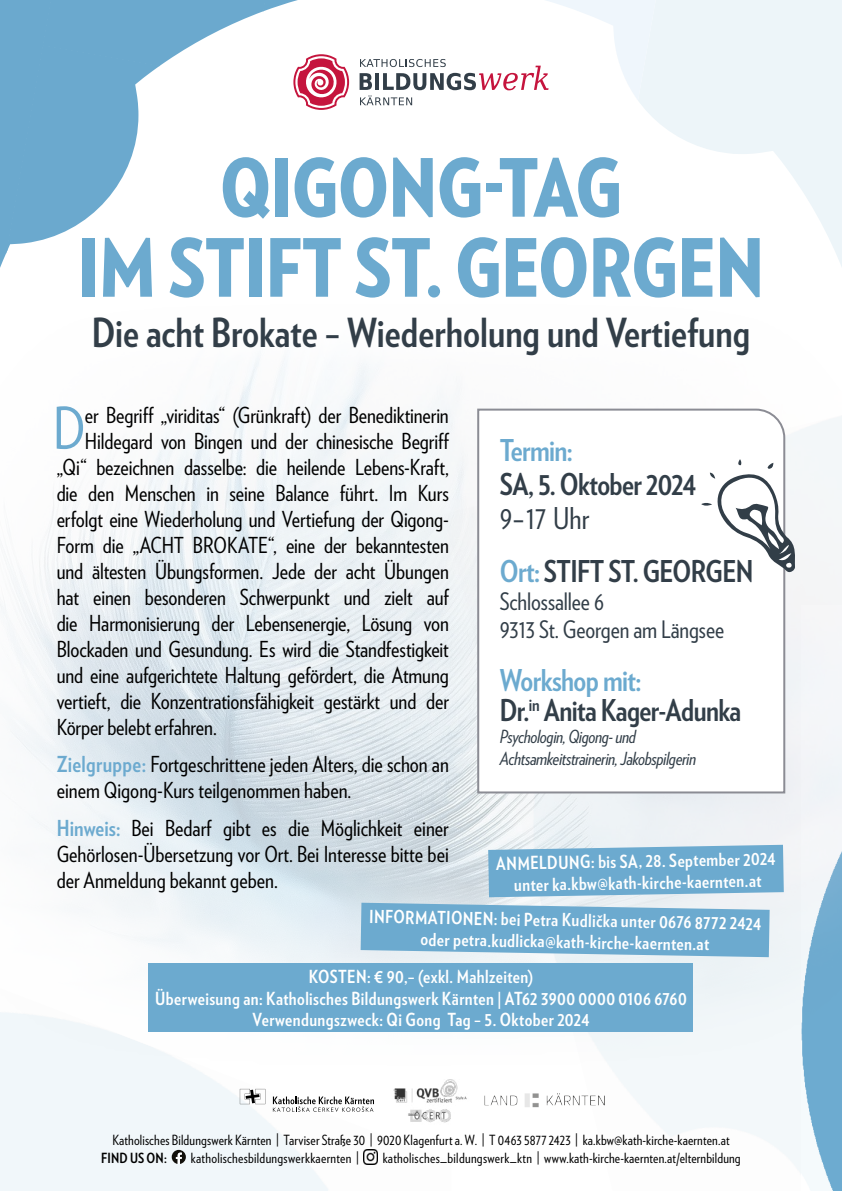
<style>
.page{position:relative;width:842px;height:1191px;background:#fff}
.page>*{position:absolute;margin:0;border:0;box-sizing:border-box;transform-origin:0 0}
.t1{font:900 80px/80px "Verlag Condensed";letter-spacing:-.01em;color:#6caacf;text-align:center}
.t2{font:57.4px "Verlag Condensed";color:#6caacf}
.t3{font:700 40px "Verlag Condensed";color:#323e48}
.t4{font:700 30px/53px "Verlag Condensed";letter-spacing:-.02em;color:#323e48}
.t5{font:700 30px "Verlag Condensed";letter-spacing:-.02em;color:#6caacf}
.t6{font:24px/28px "Verlag Condensed";letter-spacing:-.005em;color:#323e48}
.t7{font:22px/26px "Verlag Condensed";letter-spacing:-.005em;color:#000}
.t8{font:700 18px/21.6px "Verlag Condensed";letter-spacing:.025em;color:#fff;text-align:center}
.t9{font:italic 18px/22px "Verlag Condensed";letter-spacing:-.02em;color:#323e48}
.t10{font:14px "Verlag Condensed";letter-spacing:.01em;color:#000}
.t11{font:700 14px "Verlag Condensed";letter-spacing:.015em;color:#000}
.s1{font-weight:700;color:#6caacf}
.s2{font-weight:400}
.s3{color:#6caacf}
</style>
<div class="page">
<img style="left:51px;top:0;width:213px;height:66px">
<img style="left:263px;top:0;width:35px;height:11px">
<img style="left:7px;top:45px;width:153px;height:205px">
<img style="left:808px;top:192px;width:34px;height:65px">
<svg style="left:838px;top:257px;width:4px;height:10px"></svg>
<img style="left:0;top:1100px;width:377px;height:91px">
<img style="left:598px;top:1100px;width:203px;height:73px">
<img style="left:801px;top:1100px;width:41px;height:91px">
<img style="left:0;top:358px;width:842px;height:742px">
<svg style="left:240px;top:1089px;width:25px;height:15px"></svg>
<svg style="left:273px;top:1096px;width:101px;height:15px"></svg>
<img style="left:524px;top:1093px;width:56px;height:14px">
<img style="left:391px;top:1076px;width:79px;height:47px">
<svg style="left:172px;top:1149px;width:14px;height:15px"></svg>
<img style="left:364px;top:1149px;width:14px;height:15px">
<div style="left:149px;top:962px;width:544px;height:69px;background:#6caacf"></div>
<svg style="left:361px;top:844px;width:423px;height:113px;background:#8ebcd7"></svg>
<svg style="left:360px;top:59px;width:189px;height:46px"></svg>
<svg style="left:293px;top:54px;width:56px;height:56px"></svg>
<svg style="left:476px;top:407px;width:310px;height:387px"></svg>
<svg style="left:701px;top:459px;width:96px;height:115px"></svg>
<h1 class="t1" style="left:78px;top:144px;width:688px">QIGONG-TAG<br>IM STIFT ST. GEORGEN</h1>
<h3 class="t3" style="left:92px;top:303px;width:660px">Die acht Brokate – Wiederholung und Vertiefung</h3>
<h2 class="t2" style="left:53px;top:388px;width:34px">D</h2>
<p class="t7" style="left:85px;top:401px;width:365px">er Begriff „viriditas“ (Grünkraft) der Benediktinerin</p>
<p class="t7" style="left:85px;top:427px;width:366px">Hildegard von Bingen und der chinesische Begriff</p>
<p class="t7" style="left:57px;top:453px;width:394px">„Qi“ bezeichnen dasselbe: die heilende Lebens-Kraft,</p>
<p class="t7" style="left:57px;top:479px;width:394px">die den Menschen in seine Balance führt. Im Kurs</p>
<p class="t7" style="left:57px;top:505px;width:394px">erfolgt eine Wiederholung und Vertiefung der Qigong-</p>
<p class="t7" style="left:57px;top:531px;width:394px">Form die „ACHT BROKATE“, eine der bekanntesten</p>
<p class="t7" style="left:57px;top:557px;width:394px">und ältesten Übungsformen. Jede der acht Übungen</p>
<p class="t7" style="left:57px;top:583px;width:394px">hat einen besonderen Schwerpunkt und zielt auf</p>
<p class="t7" style="left:57px;top:609px;width:394px">die Harmonisierung der Lebensenergie, Lösung von</p>
<p class="t7" style="left:57px;top:635px;width:394px">Blockaden und Gesundung. Es wird die Standfestigkeit</p>
<p class="t7" style="left:57px;top:661px;width:394px">und eine aufgerichtete Haltung gefördert, die Atmung</p>
<p class="t7" style="left:57px;top:687px;width:394px">vertieft, die Konzentrationsfähigkeit gestärkt und der</p>
<p class="t7" style="left:57px;top:713px;width:162px">Körper belebt erfahren.</p>
<p class="t7" style="left:57px;top:750px;width:394px"><span class="s1">Zielgruppe:</span> Fortgeschrittene jeden Alters, die schon an einem Qigong-Kurs teilgenommen haben.</p>
<p class="t7" style="left:57px;top:814px;width:394px;text-align:justify"><span class="s1">Hinweis:</span> Bei Bedarf gibt es die Möglichkeit einer Gehörlosen-Übersetzung vor Ort. Bei Interesse bitte bei der Anmeldung bekannt geben.</p>
<h3 class="t5" style="left:500px;top:428px;width:75px">Termin:</h3>
<h3 class="t4" style="left:500px;top:456px;width:198px">SA, 5. Oktober 2024</h3>
<h3 class="t4" style="left:500px;top:490px;width:255px"><span class="s2">9–17 Uhr<br></span><span class="s3">Ort:</span> STIFT ST. GEORGEN</h3>
<p class="t6" style="left:500px;top:586px;width:226px">Schlossallee 6<br>9313 St. Georgen am Längsee</p>
<h3 class="t4" style="left:500px;top:664px;width:243px;line-height:30px"><span class="s3">Workshop mit:<br></span>Dr.<sup>in</sup> Anita Kager-Adunka</h3>
<p class="t9" style="left:500px;top:725px;width:198px">Psychologin, Qigong- und<br>Achtsamkeitstrainerin, Jakobspilgerin</p>
<p class="t8" style="left:496px;top:852px;width:281px;rotate:-1deg">ANMELDUNG: bis SA, 28. September 2024 unter ka.kbw@kath-kirche-kaernten.at</p>
<p class="t8" style="left:370px;top:905px;width:393px;rotate:1deg">INFORMATIONEN: bei Petra Kudlička unter 0676 8772 2424 oder petra.kudlicka@kath-kirche-kaernten.at</p>
<p class="t8" style="left:155px;top:965px;width:533px">KOSTEN: € 90,– (exkl. Mahlzeiten)<br>Überweisung an: Katholisches Bildungswerk Kärnten | AT62 3900 0000 0106 6760<br>Verwendungszweck: Qi Gong Tag – 5. Oktober 2024</p>
<p class="t10" style="left:112px;top:1129px;width:619px">Katholisches Bildungswerk Kärnten | Tarviser Straße 30 | 9020 Klagenfurt a. W. | T 0463 5877 2423 | ka.kbw@kath-kirche-kaernten.at</p>
<p class="t11" style="left:101px;top:1147px;width:67px">FIND US ON:</p>
<p class="t10" style="left:191px;top:1147px;width:170px">katholischesbildungswerkkaernten |</p>
<p class="t10" style="left:383px;top:1147px;width:359px">katholisches_bildungswerk_ktn | www.kath-kirche-kaernten.at/elternbildung</p>
</div>
